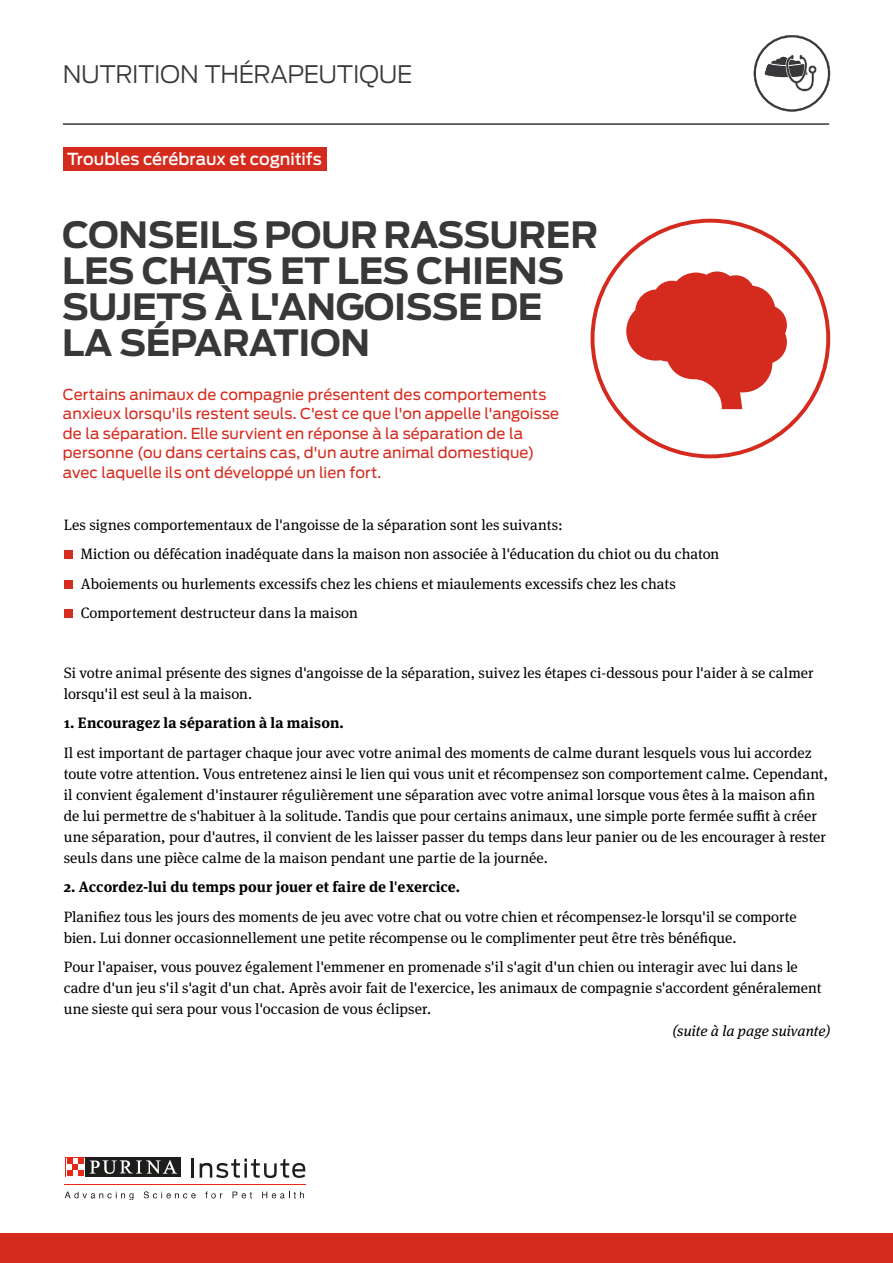
<style>
.page{position:relative;width:893px;height:1263px;background:#fff}
.page>*{position:absolute;margin:0;border:0;box-sizing:border-box;transform-origin:0 0}
.t1{font:700 36px/36px "Antenna";letter-spacing:-.01em;color:#39373a}
.t2{font:300 24px "Antenna";letter-spacing:-.015em;color:#39373a}
.t3{font:500 16.5px "Antenna";letter-spacing:-.005em;color:#fff}
.t4{font:15px/21px "Meta Serif Pro";letter-spacing:.005em;color:#000}
.t5{font:15px/19.5px "Antenna";letter-spacing:.005em;color:#d52b1e}
.t6{font:700 15px "Meta Serif Pro";letter-spacing:.005em;color:#000}
.t7{font:italic 15px "Meta Serif Pro";color:#000}
</style>
<div class="page">
<div style="left:64px;top:550px;width:8px;height:9px;background:#d62b1f"></div>
<div style="left:64px;top:580px;width:8px;height:8px;background:#d62b1f"></div>
<div style="left:64px;top:609px;width:8px;height:9px;background:#d62b1f"></div>
<div style="left:0;top:1233px;width:893px;height:30px;background:#d52b1e"></div>
<hr style="left:65px;top:1184px;width:241px;height:1px;background:#e52a1b">
<svg style="left:192px;top:1158px;width:2px;height:19px"></svg>
<svg style="left:200px;top:1158px;width:105px;height:20px"></svg>
<svg style="left:65px;top:1191px;width:68px;height:9px"></svg>
<svg style="left:144px;top:1191px;width:52px;height:7px"></svg>
<svg style="left:205px;top:1191px;width:17px;height:7px"></svg>
<svg style="left:233px;top:1191px;width:19px;height:7px"></svg>
<svg style="left:262px;top:1191px;width:42px;height:7px"></svg>
<div style="left:65px;top:1157px;width:21px;height:20px;background:#1d1d1b"></div>
<svg style="left:65px;top:1157px;width:20px;height:20px"></svg>
<div style="left:86px;top:1157px;width:95px;height:20px;background:#1d1d1b"></div>
<svg style="left:90px;top:1160px;width:87px;height:14px"></svg>
<svg style="left:66px;top:1158px;width:18px;height:18px"></svg>
<svg style="left:67px;top:1158px;width:17px;height:17px"></svg>
<hr style="left:63px;top:123px;width:766px;height:2px;background:#39373a">
<svg style="left:754px;top:35px;width:76px;height:77px"></svg>
<svg style="left:591px;top:219px;width:239px;height:239px"></svg>
<svg style="left:626px;top:271px;width:161px;height:138px"></svg>
<div style="left:63px;top:147px;width:263px;height:24px;background:#d52b1e"></div>
<h2 class="t2" style="left:63px;top:58px;width:351px">NUTRITION THÉRAPEUTIQUE</h2>
<p class="t3" style="left:67px;top:148px;width:256px">Troubles cérébraux et cognitifs</p>
<h1 class="t1" style="left:62px;top:216px;width:537px">CONSEILS POUR RASSURER<br>LES CHATS ET LES CHIENS<br>SUJETS À L'ANGOISSE DE<br>LA SÉPARATION</h1>
<p class="t5" style="left:63px;top:384px;width:498px">Certains animaux de compagnie présentent des comportements anxieux lorsqu'ils restent seuls. C'est ce que l'on appelle l'angoisse de la séparation. Elle survient en réponse à la séparation de la personne (ou dans certains cas, d'un autre animal domestique) avec laquelle ils ont développé un lien fort.</p>
<p class="t4" style="left:81px;top:509px;width:640px;line-height:29.5px;text-indent:-17px">Les signes comportementaux de l'angoisse de la séparation sont les suivants:<br>Miction ou défécation inadéquate dans la maison non associée à l'éducation du chiot ou du chaton Aboiements ou hurlements excessifs chez les chiens et miaulements excessifs chez les chats Comportement destructeur dans la maison</p>
<p class="t4" style="left:64px;top:661px;width:751px">Si votre animal présente des signes d'angoisse de la séparation, suivez les étapes ci-dessous pour l'aider à se calmer lorsqu'il est seul à la maison.</p>
<p class="t6" style="left:64px;top:711px;width:282px">1. Encouragez la séparation à la maison.</p>
<p class="t4" style="left:64px;top:741px;width:766px">Il est important de partager chaque jour avec votre animal des moments de calme durant lesquels vous lui accordez toute votre attention. Vous entretenez ainsi le lien qui vous unit et récompensez son comportement calme. Cependant, il convient également d'instaurer régulièrement une séparation avec votre animal lorsque vous êtes à la maison afin de lui permettre de s'habituer à la solitude. Tandis que pour certains animaux, une simple porte fermée suffit à créer une séparation, pour d'autres, il convient de les laisser passer du temps dans leur panier ou de les encourager à rester seuls dans une pièce calme de la maison pendant une partie de la journée.</p>
<p class="t6" style="left:64px;top:875px;width:398px">2. Accordez-lui du temps pour jouer et faire de l'exercice.</p>
<p class="t4" style="left:64px;top:905px;width:734px">Planifiez tous les jours des moments de jeu avec votre chat ou votre chien et récompensez-le lorsqu'il se comporte bien. Lui donner occasionnellement une petite récompense ou le complimenter peut être très bénéfique.</p>
<p class="t4" style="left:64px;top:956px;width:759px">Pour l'apaiser, vous pouvez également l'emmener en promenade s'il s'agit d'un chien ou interagir avec lui dans le cadre d'un jeu s'il s'agit d'un chat. Après avoir fait de l'exercice, les animaux de compagnie s'accordent généralement une sieste qui sera pour vous l'occasion de vous éclipser.</p>
<p class="t7" style="left:672px;top:1020px;width:159px">(suite à la page suivante)</p>
</div>
